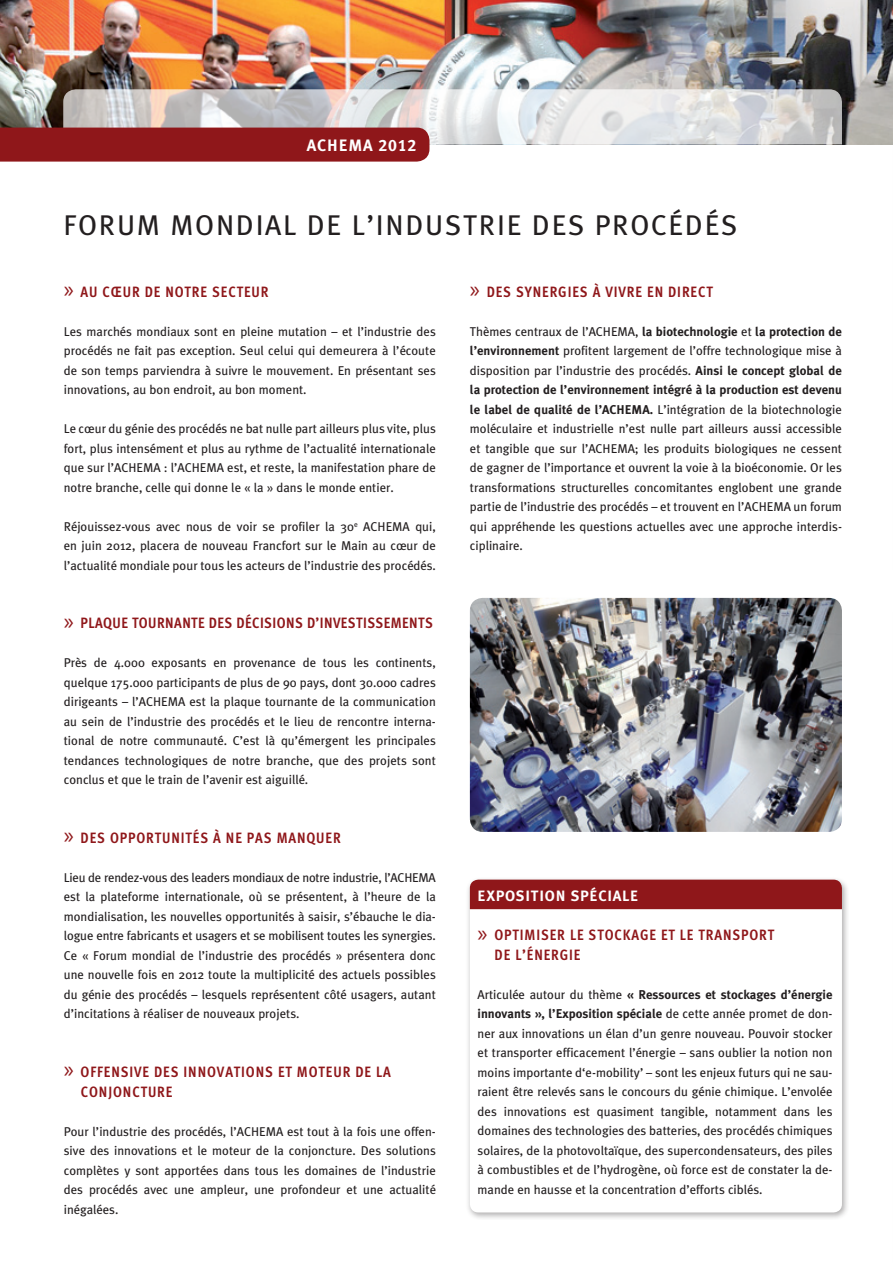
<style>
.page{position:relative;width:893px;height:1263px;background:#fff}
.page>*{position:absolute;margin:0;border:0;box-sizing:border-box;transform-origin:0 0}
.t1{font:28.5px "Meta Plus";letter-spacing:.06em;color:#231f20}
.t2{font:16.5px "Meta Plus Bold Caps";letter-spacing:.05em;color:#fff}
.t3{font:700 condensed 15px/19.5px "Meta OT";letter-spacing:.06em;color:#8f171a}
.t4{font:700 condensed 15px "Meta OT";letter-spacing:.03em;color:#8f171a}
.t5{font:700 15px "Meta Plus";letter-spacing:.05em;color:#fff}
.t6{font:12.75px/19.5px "Meta Plus";color:#231f20;text-align:justify}
.s1{font-family:"Myriad Pro";font-weight:400;font-stretch:normal;font-size:24px}
.s2{font-weight:700}
</style>
<div class="page">
<img style="left:0;top:0;width:893px;height:145px">
<div style="left:466px;top:876px;width:383px;height:344px;background:#231f20;opacity:.35"></div>
<div style="left:470px;top:881px;width:372px;height:331px;background:#fff;border-radius:9px"></div>
<div style="left:470px;top:880px;width:372px;height:29px;background:#8f171a"></div>
<img style="left:470px;top:598px;width:372px;height:234px">
<svg style="left:892px;top:42px;width:1px;height:103px"></svg>
<svg style="left:0;top:89px;width:842px;height:73px"></svg>
<p class="t2" style="left:307px;top:136px;width:111px">ACHEMA 2012</p>
<h1 class="t1" style="left:63px;top:209px;width:675px">FORUM MONDIAL DE L’INDUSTRIE DES PROCÉDÉS</h1>
<p class="t3" style="left:64px;top:282px;width:206px"><span class="s1">»</span> AU CŒUR DE NOTRE SECTEUR</p>
<p class="t6" style="left:64px;top:322px;width:374px">Les marchés mondiaux sont en pleine mutation – et l’industrie des procédés ne fait pas exception. Seul celui qui demeurera à l’écoute de son temps parviendra à suivre le mouvement. En présentant ses innovations, au bon endroit, au bon moment.</p>
<p class="t6" style="left:64px;top:419px;width:374px">Le cœur du génie des procédés ne bat nulle part ailleurs plus vite, plus fort, plus intensément et plus au rythme de l’actualité internationale que sur l’ACHEMA : l’ACHEMA est, et reste, la manifestation phare de notre branche, celle qui donne le « la » dans le monde entier.</p>
<p class="t6" style="left:64px;top:517px;width:374px">Réjouissez-vous avec nous de voir se profiler la 30<sup>e</sup> ACHEMA qui, en juin 2012, placera de nouveau Francfort sur le Main au cœur de l’actualité mondiale pour tous les acteurs de l’industrie des procédés.</p>
<p class="t4" style="left:64px;top:614px;width:371px"><span class="s1">»</span> PLAQUE TOURNANTE DES DÉCISIONS D’INVESTISSEMENTS</p>
<p class="t6" style="left:64px;top:653px;width:374px">Près de 4.000 exposants en provenance de tous les continents, quelque 175.000 participants de plus de 90 pays, dont 30.000 cadres dirigeants – l’ACHEMA est la plaque tournante de la communication au sein de l’industrie des procédés et le lieu de rencontre interna&shy;tional de notre communauté. C’est là qu’émergent les principales tendances technologiques de notre branche, que des projets sont conclus et que le train de l’avenir est aiguillé.</p>
<p class="t3" style="left:64px;top:828px;width:278px"><span class="s1">»</span> DES OPPORTUNITÉS À NE PAS MANQUER</p>
<p class="t6" style="left:64px;top:868px;width:374px">Lieu de rendez-vous des leaders mondiaux de notre industrie, l’ACHEMA est la plateforme internationale, où se présentent, à l’heure de la mondialisation, les nouvelles opportunités à saisir, s’ébauche le dia&shy;logue entre fabricants et usagers et se mobilisent toutes les synergies.<br>Ce « Forum mondial de l’industrie des procédés » présentera donc une nouvelle fois en 2012 toute la multiplicité des actuels possibles du génie des procédés – lesquels représentent côté usagers, autant d’incitations à réaliser de nouveaux projets.</p>
<p class="t3" style="left:81px;top:1062px;width:311px;text-indent:-17px"><span class="s1">»</span> OFFENSIVE DES INNOVATIONS ET MOTEUR DE LA<br>CONJONCTURE</p>
<p class="t6" style="left:64px;top:1121px;width:374px">Pour l’industrie des procédés, l’ACHEMA est tout à la fois une offen&shy;sive des innovations et le moteur de la conjoncture. Des solutions complètes y sont apportées dans tous les domaines de l’industrie des procédés avec une ampleur, une profondeur et une actualité inégalées.</p>
<p class="t3" style="left:470px;top:282px;width:244px"><span class="s1">»</span> DES SYNERGIES À VIVRE EN DIRECT</p>
<p class="t6" style="left:470px;top:322px;width:374px">Thèmes centraux de l’ACHEMA, <span class="s2">la biotechnologie</span> et <span class="s2">la protection de l’environnement</span> profitent largement de l’offre technologique mise à disposition par l’industrie des procédés. <span class="s2">Ainsi le concept global de la protection de l’environnement intégré à la production est devenu le label de qualité de l’ACHEMA.</span> L’intégration de la biotechnologie moléculaire et industrielle n’est nulle part ailleurs aussi accessible et tangible que sur l’ACHEMA; les produits biologiques ne cessent de gagner de l’importance et ouvrent la voie à la bioéconomie. Or les transformations structurelles concomitantes englobent une grande partie de l’industrie des procédés – et trouvent en l’ACHEMA un forum qui appréhende les questions actuelles avec une approche interdis&shy;ciplinaire.</p>
<p class="t5" style="left:478px;top:887px;width:162px">EXPOSITION SPÉCIALE</p>
<p class="t3" style="left:495px;top:926px;width:281px;text-indent:-17px"><span class="s1">»</span> OPTIMISER LE STOCKAGE ET LE TRANSPORT<br>DE L’ÉNERGIE</p>
<p class="t6" style="left:478px;top:985px;width:357px">Articulée autour du thème <span class="s2">« Ressources et stockages d’énergie innovants », l’Exposition spéciale</span> de cette année promet de don&shy;ner aux innovations un élan d’un genre nouveau. Pouvoir stocker et transporter efficacement l’énergie – sans oublier la notion non moins importante d‘e-mobility’ – sont les enjeux futurs qui ne sau&shy;raient être relevés sans le concours du génie chimique. L’envolée des innovations est quasiment tangible, notamment dans les domaines des technologies des batteries, des procédés chimiques solaires, de la photovoltaïque, des supercondensateurs, des piles à combustibles et de l’hydrogène, où force est de constater la de&shy;mande en hausse et la concentration d’efforts ciblés.</p>
</div>
